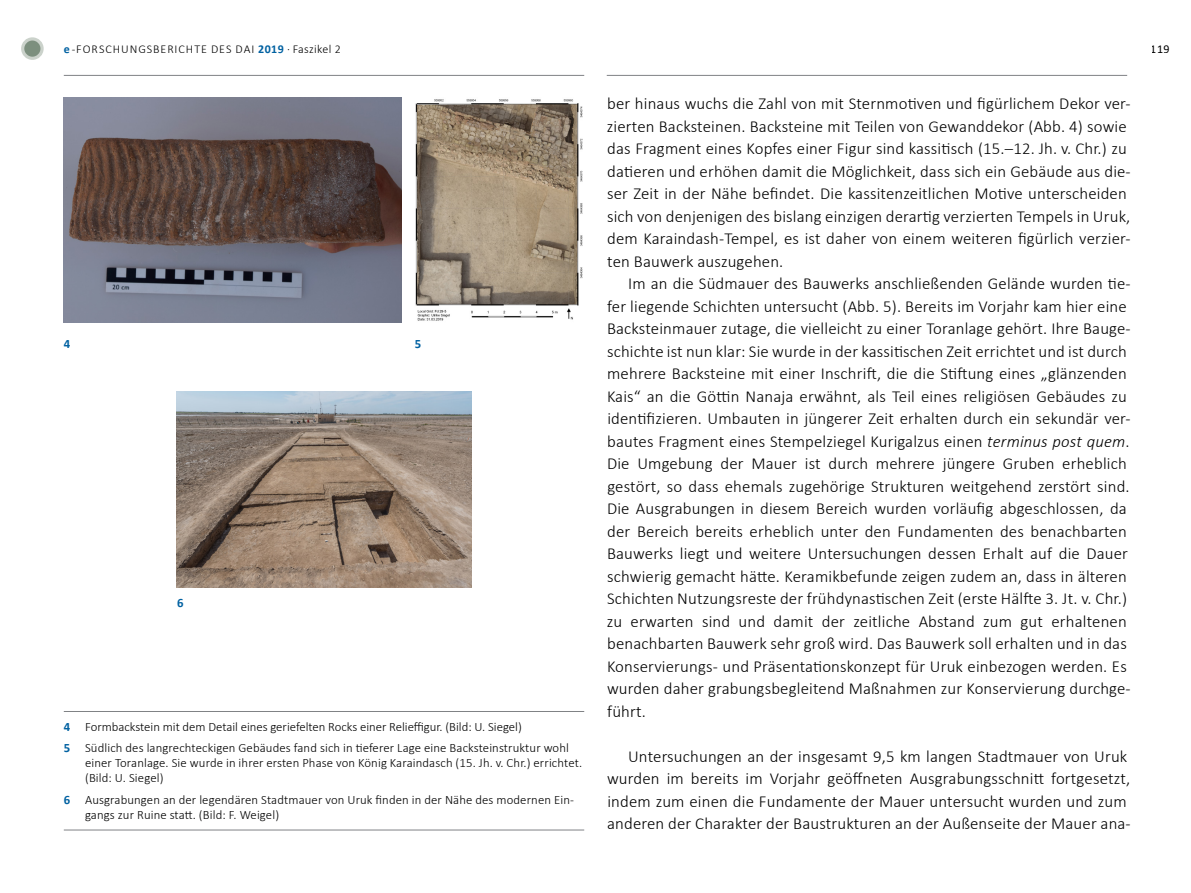
<style>
.page{position:relative;width:1191px;height:893px;background:#fff}
.page>*{position:absolute;margin:0;border:0;box-sizing:border-box;transform-origin:0 0}
.t1{font:300 16.8px/22.5px "Calibri";letter-spacing:.01em;color:#000}
.t2{font:300 12.75px/15px "Calibri";letter-spacing:.01em;color:#000}
.t3{font:700 12.75px "Calibri";color:#0061a1}
.t4{font:300 12px "Calibri";letter-spacing:.08em;color:#000}
.t5{font:12px "Calibri";color:#000}
.s1{font-weight:700;color:#0061a1}
.s2{font-style:italic}
</style>
<div class="page">
<hr style="left:607px;top:75px;width:520px;height:1px;background:#808285">
<hr style="left:64px;top:75px;width:520px;height:1px;background:#808285">
<svg style="left:23px;top:39px;width:19px;height:19px"></svg>
<div style="left:21px;top:37px;width:23px;height:23px;border:3px solid #cbd2cb;border-radius:50%"></div>
<img style="left:64px;top:98px;width:337px;height:225px">
<img style="left:176px;top:391px;width:295px;height:197px">
<hr style="left:64px;top:711px;width:520px;height:1px;background:#808285">
<hr style="left:64px;top:830px;width:520px;height:1px;background:#808285">
<img style="left:415px;top:99px;width:168px;height:222px">
<p class="t4" style="left:64px;top:41px;width:279px"><span class="s1">e</span>-Forschungsberichte des DAI <span class="s1">2019</span> · Faszikel 2</p>
<p class="t5" style="left:1151px;top:41px;width:20px">119</p>
<p class="t3" style="left:64px;top:334px;width:8px">4</p>
<p class="t3" style="left:177px;top:594px;width:8px">6</p>
<p class="t3" style="left:415px;top:334px;width:8px">5</p>
<p class="t2" style="left:64px;top:716px;width:507px;line-height:21.5px"><span class="s1">4</span> Formbackstein mit dem Detail eines geriefelten Rocks einer Relieffigur. (Bild: U. Siegel)<br><span class="s1">5</span> Südlich des langrechteckigen Gebäudes fand sich in tieferer Lage eine Backsteinstruktur wohl</p>
<p class="t2" style="left:85px;top:755px;width:498px">einer Toranlage. Sie wurde in ihrer ersten Phase von König Karaindasch (15. Jh. v. Chr.) errichtet. (Bild: U. Siegel)</p>
<p class="t2" style="left:85px;top:792px;width:490px;text-indent:-21px"><span class="s1">6</span> Ausgrabungen an der legendären Stadtmauer von Uruk finden in der Nähe des modernen Ein&shy;gangs zur Ruine statt. (Bild: F. Weigel)</p>
<p class="t1" style="left:606px;top:92px;width:525px">ber hinaus wuchs die Zahl von mit Sternmotiven und figürlichem Dekor ver&shy;zierten Backsteinen. Backsteine mit Teilen von Gewanddekor (Abb. 4) sowie das Fragment eines Kopfes einer Figur sind kassitisch (15.–12. Jh. v. Chr.) zu datieren und erhöhen damit die Möglichkeit, dass sich ein Gebäude aus die&shy;ser Zeit in der Nähe befindet. Die kassitenzeitlichen Motive unterscheiden sich von denjenigen des bislang einzigen derartig verzierten Tempels in Uruk, dem Karaindash-Tempel, es ist daher von einem weiteren figürlich verzier&shy;ten Bauwerk auszugehen.</p>
<p class="t1" style="left:606px;top:272px;width:525px;text-indent:22px">Im an die Südmauer des Bauwerks anschließenden Gelände wurden tie&shy;fer liegende Schichten untersucht (Abb. 5). Bereits im Vorjahr kam hier eine Backsteinmauer zutage, die vielleicht zu einer Toranlage gehört. Ihre Bauge&shy;schichte ist nun klar: Sie wurde in der kassitischen Zeit errichtet und ist durch mehrere Backsteine mit einer Inschrift, die die Stiftung eines „glänzenden Kais“ an die Göttin Nanaja erwähnt, als Teil eines religiösen Gebäudes zu identifizieren. Umbauten in jüngerer Zeit erhalten durch ein sekundär ver&shy;bautes Fragment eines Stempelziegel Kurigalzus einen <span class="s2">terminus post quem</span>.<br>Die Umgebung der Mauer ist durch mehrere jüngere Gruben erheblich gestört, so dass ehemals zugehörige Strukturen weitgehend zerstört sind.<br>Die Ausgrabungen in diesem Bereich wurden vorläufig abgeschlossen, da der Bereich bereits erheblich unter den Fundamenten des benachbarten Bauwerks liegt und weitere Untersuchungen dessen Erhalt auf die Dauer schwierig gemacht hätte. Keramikbefunde zeigen zudem an, dass in älteren Schichten Nutzungsreste der frühdynastischen Zeit (erste Hälfte 3. Jt. v. Chr.) zu erwarten sind und damit der zeitliche Abstand zum gut erhaltenen benachbarten Bauwerk sehr groß wird. Das Bauwerk soll erhalten und in das Konservierungs- und Präsentationskonzept für Uruk einbezogen werden. Es wurden daher grabungsbegleitend Maßnahmen zur Konservierung durchge&shy;führt.</p>
<p class="t1" style="left:607px;top:745px;width:525px;text-indent:21px">Untersuchungen an der insgesamt 9,5 km langen Stadtmauer von Uruk wurden im bereits im Vorjahr geöffneten Ausgrabungsschnitt fortgesetzt, indem zum einen die Fundamente der Mauer untersucht wurden und zum anderen der Charakter der Baustrukturen an der Außenseite der Mauer ana-</p>
</div>
